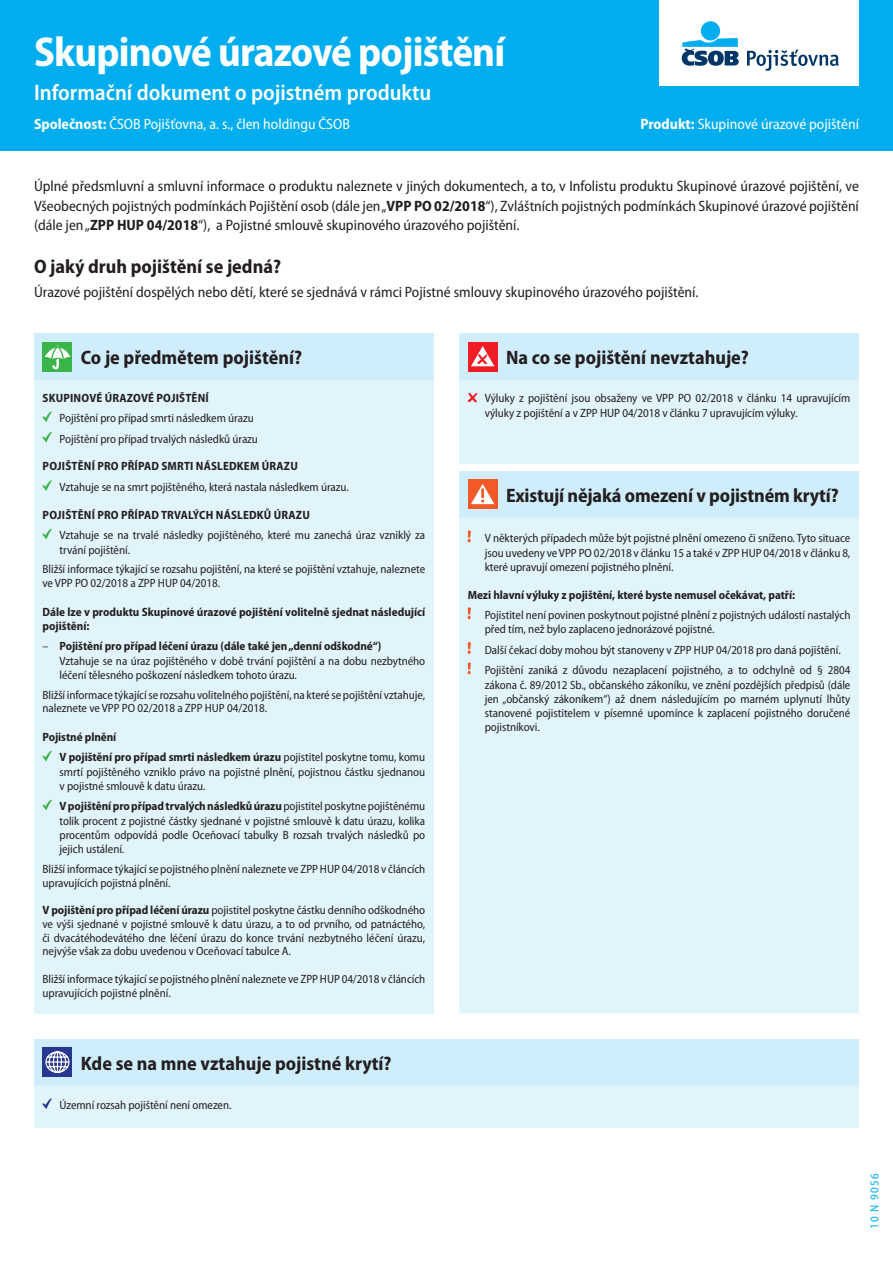
<style>
.page{position:relative;width:893px;height:1263px;background:#fff}
.page>*{position:absolute;margin:0;border:0;box-sizing:border-box;transform-origin:0 0}
.t1{font:700 semi-condensed 42px "Myriad Pro";letter-spacing:-.02em;color:#fff}
.t2{font:600 semi-condensed 22.5px "Myriad Pro";color:#fff}
.t3{font:700 semi-condensed 19.5px "Myriad Pro";color:#231f20}
.t4{font:semi-condensed 15px/19.5px "Myriad Pro";color:#231f20;text-align:justify}
.t5{font:semi-condensed 15px "Myriad Pro";color:#fff}
.t6{font:semi-condensed 12px/14.2px "Myriad Pro";letter-spacing:-.005em;color:#231f20}
.t7{font:700 semi-condensed 12px/14.2px "Myriad Pro";color:#231f20}
.t8{font:semi-condensed 12px "Myriad Pro";letter-spacing:.1em;color:#00aeef}
.s1{font-weight:700}
.s2{font-weight:400}
</style>
<div class="page">
<div style="left:0;top:0;width:893px;height:150px;background:#00aeef"></div>
<svg style="left:34px;top:769px;width:825px;height:359px;fill:#e1f4fc"></svg>
<div style="left:34px;top:380px;width:400px;height:633px;background:#e1f4fc"></div>
<div style="left:34px;top:333px;width:400px;height:47px;background:#cfedfb"></div>
<svg style="left:43px;top:412px;width:9px;height:10px"></svg>
<svg style="left:43px;top:432px;width:9px;height:10px"></svg>
<svg style="left:43px;top:480px;width:9px;height:11px"></svg>
<svg style="left:43px;top:529px;width:9px;height:10px"></svg>
<svg style="left:43px;top:751px;width:9px;height:10px"></svg>
<svg style="left:43px;top:800px;width:9px;height:10px"></svg>
<div style="left:459px;top:333px;width:400px;height:47px;background:#cfedfb"></div>
<svg style="left:459px;top:380px;width:400px;height:389px;background:#def3fb"></svg>
<div style="left:459px;top:465px;width:400px;height:6px;background:#fff"></div>
<div style="left:468px;top:342px;width:29px;height:29px;background:#ee1d23"></div>
<svg style="left:471px;top:346px;width:23px;height:20px"></svg>
<svg style="left:468px;top:393px;width:9px;height:9px"></svg>
<div style="left:468px;top:479px;width:29px;height:30px;background:#f15929"></div>
<svg style="left:471px;top:484px;width:23px;height:20px"></svg>
<svg style="left:468px;top:530px;width:3px;height:12px"></svg>
<svg style="left:468px;top:607px;width:3px;height:12px"></svg>
<svg style="left:468px;top:642px;width:3px;height:12px"></svg>
<svg style="left:468px;top:662px;width:3px;height:12px"></svg>
<div style="left:34px;top:1039px;width:825px;height:47px;background:#cfedfb"></div>
<svg style="left:43px;top:1098px;width:9px;height:11px"></svg>
<div style="left:659px;top:0;width:200px;height:85px;background:#fff"></div>
<div style="left:701px;top:21px;width:19px;height:19px;background:#00aeef;border-radius:50%"></div>
<svg style="left:682px;top:38px;width:57px;height:28px"></svg>
<svg style="left:747px;top:50px;width:92px;height:21px"></svg>
<h1 class="t1" style="left:34px;top:25px;width:473px">Skupinové úrazové pojištění</h1>
<h2 class="t2" style="left:34px;top:78px;width:399px">Informační dokument o pojistném produktu</h2>
<p class="t5" style="left:34px;top:115px;width:317px"><span class="s1">Společnost:</span> ČSOB Pojišťovna, a. s., člen holdingu ČSOB</p>
<p class="t5" style="left:640px;top:115px;width:220px"><span class="s1">Produkt:</span> Skupinové úrazové pojištění</p>
<p class="t4" style="left:34px;top:176px;width:826px">Úplné předsmluvní a smluvní informace o produktu naleznete v jiných dokumentech, a to, v Infolistu produktu Skupinové úrazové pojištění, ve Všeobecných pojistných podmínkách Pojištění osob (dále jen „<span class="s1">VPP PO 02/2018</span>“), Zvláštních pojistných podmínkách Skupinové úrazové pojištění (dále jen „<span class="s1">ZPP HUP 04/2018</span>“), a Pojistné smlouvě skupinového úrazového pojištění.</p>
<h3 class="t3" style="left:34px;top:254px;width:249px">O jaký druh pojištění se jedná?</h3>
<p class="t4" style="left:34px;top:282px;width:666px">Úrazové pojištění dospělých nebo dětí, které se sjednává v rámci Pojistné smlouvy skupinového úrazového pojištění.</p>
<h3 class="t3" style="left:81px;top:345px;width:223px">Co je předmětem pojištění?</h3>
<p class="t7" style="left:43px;top:390px;width:168px">SKUPINOVÉ ÚRAZOVÉ POJIŠTĚNÍ</p>
<p class="t6" style="left:60px;top:408px;width:200px;line-height:20.4px">Pojištění pro případ smrti následkem úrazu<br>Pojištění pro případ trvalých následků úrazu</p>
<p class="t7" style="left:43px;top:459px;width:257px">POJIŠTĚNÍ PRO PŘÍPAD SMRTI NÁSLEDKEM ÚRAZU</p>
<p class="t6" style="left:60px;top:480px;width:291px">Vztahuje se na smrt pojištěného, která nastala následkem úrazu.</p>
<p class="t7" style="left:43px;top:507px;width:269px">POJIŠTĚNÍ PRO PŘÍPAD TRVALÝCH NÁSLEDKŮ ÚRAZU</p>
<p class="t6" style="left:60px;top:528px;width:367px">Vztahuje se na trvalé následky pojištěného, které mu zanechá úraz vzniklý za trvání pojištění.</p>
<p class="t6" style="left:43px;top:562px;width:384px;line-height:13.8px">Bližší informace týkající se rozsahu pojištění, na které se pojištění vztahuje, naleznete ve VPP PO 02/2018 a ZPP HUP 04/2018.</p>
<p class="t7" style="left:43px;top:604px;width:384px">Dále lze v produktu Skupinové úrazové pojištění volitelně sjednat následující pojištění:</p>
<p class="t6" style="left:60px;top:639px;width:367px;text-indent:-17px">– <span class="s1">Pojištění pro případ léčení úrazu (dále také jen „denní odškodné“)<br></span>Vztahuje se na úraz pojištěného v době trvání pojištění a na dobu nezbytného léčení tělesného poškození následkem tohoto úrazu.</p>
<p class="t6" style="left:43px;top:688px;width:384px;line-height:13.8px">Bližší informace týkající se rozsahu volitelného pojištění, na které se pojištění vztahuje, naleznete ve VPP PO 02/2018 a ZPP HUP 04/2018.</p>
<p class="t7" style="left:60px;top:726px;width:367px;line-height:20.4px;text-indent:-17px">Pojistné plnění<br>V pojištění pro případ smrti následkem úrazu <span class="s2">pojistitel poskytne tomu, komu</span></p>
<p class="t6" style="left:60px;top:764px;width:367px">smrtí pojištěného vzniklo právo na pojistné plnění, pojistnou částku sjednanou v pojistné smlouvě k datu úrazu.</p>
<p class="t6" style="left:60px;top:799px;width:367px;text-align:justify"><span class="s1">V pojištění pro případ trvalých následků úrazu</span> pojistitel poskytne pojištěnému tolik procent z pojistné částky sjednané v pojistné smlouvě k datu úrazu, kolika procentům odpovídá podle Oceňovací tabulky B rozsah trvalých následků po jejich ustálení.</p>
<p class="t6" style="left:43px;top:862px;width:384px;line-height:13.8px">Bližší informace týkající se pojistného plnění naleznete ve ZPP HUP 04/2018 v článcích upravujících pojistná plnění.</p>
<p class="t6" style="left:43px;top:903px;width:384px;line-height:13.8px;text-align:justify"><span class="s1">V pojištění pro případ léčení úrazu</span> pojistitel poskytne částku denního odškodného ve výši sjednané v pojistné smlouvě k datu úrazu, a to od prvního, od patnáctého, či dvacátéhodevátého dne léčení úrazu do konce trvání nezbytného léčení úrazu, nejvýše však za dobu uvedenou v Oceňovací tabulce A.</p>
<p class="t6" style="left:43px;top:972px;width:384px;line-height:13.8px">Bližší informace týkající se pojistného plnění naleznete ve ZPP HUP 04/2018 v článcích upravujících pojistné plnění.</p>
<h3 class="t3" style="left:81px;top:1050px;width:312px">Kde se na mne vztahuje pojistné krytí?</h3>
<p class="t6" style="left:60px;top:1098px;width:173px">Územní rozsah pojištění není omezen.</p>
<h3 class="t3" style="left:506px;top:345px;width:244px">Na co se pojištění nevztahuje?</h3>
<p class="t6" style="left:485px;top:391px;width:367px">Výluky z pojištění jsou obsaženy ve VPP PO 02/2018 v článku 14 upravujícím výluky z pojištění a v ZPP HUP 04/2018 v článku 7 upravujícím výluky.</p>
<h3 class="t3" style="left:506px;top:483px;width:334px">Existují nějaká omezení v pojistném krytí?</h3>
<p class="t6" style="left:485px;top:531px;width:367px;text-align:justify">V některých případech může být pojistné plnění omezeno či sníženo. Tyto situace jsou uvedeny ve VPP PO 02/2018 v článku 15 a také v ZPP HUP 04/2018 v článku 8, které upravují omezení pojistného plnění.</p>
<p class="t7" style="left:468px;top:587px;width:329px">Mezi hlavní výluky z pojištění, které byste nemusel očekávat, patří:</p>
<p class="t6" style="left:485px;top:608px;width:367px">Pojistitel není povinen poskytnout pojistné plnění z pojistných událostí nastalých před tím, než bylo zaplaceno jednorázové pojistné.</p>
<p class="t6" style="left:485px;top:639px;width:367px;line-height:20.4px">Další čekací doby mohou být stanoveny v ZPP HUP 04/2018 pro daná pojištění.<br>Pojištění zaniká z důvodu nezaplacení pojistného, a to odchylně od § 2804</p>
<p class="t6" style="left:485px;top:677px;width:367px;text-align:justify">zákona č. 89/2012 Sb., občanského zákoníku, ve znění pozdějších předpisů (dále jen „občanský zákoníkem“) až dnem následujícím po marném uplynutí lhůty stanovené pojistitelem v písemné upomínce k zaplacení pojistného doručené pojistníkovi.</p>
<p class="t8" style="left:867px;top:1229px;width:57px;rotate:-90deg">10 N 9056</p>
</div>
